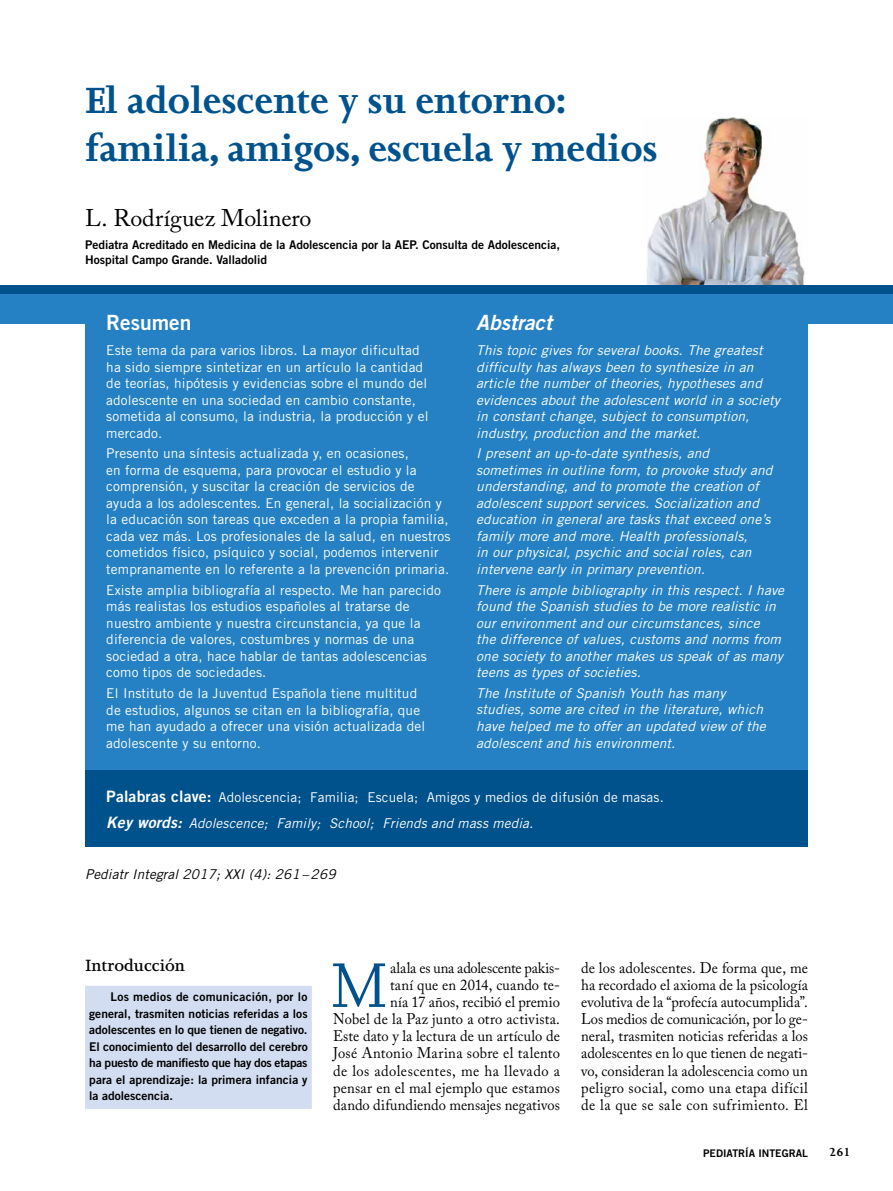
<style>
.page{position:relative;width:893px;height:1191px;background:#fff}
.page>*{position:absolute;margin:0;border:0;box-sizing:border-box;transform-origin:0 0}
.t1{font:72.6px "Joanna MT Std";color:#00528d;scale:.95 1}
.t2{font:700 42px/48px "Joanna MT Std";color:#00528d}
.t3{font:24px "Adobe Caslon Pro";color:#000}
.t4{font:italic 21px "Trade Gothic Bold Two";color:#fff}
.t5{font:21px "Trade Gothic Bold Two";color:#fff}
.t6{font:600 18.75px "Joanna MT Std";color:#000}
.t7{font:15.3px/17.1px "Adobe Caslon Pro";letter-spacing:.015em;color:#000;text-align:right;scale:.95 1}
.t8{font:13.5px/16.5px "Trade Gothic";letter-spacing:.01em;color:#fff}
.t9{font:italic 13.5px/16.5px "Trade Gothic";letter-spacing:.01em;color:#fff}
.t10{font:italic 13.5px "Trade Gothic";letter-spacing:.01em;color:#000}
.t11{font:700 13.5px "Joanna MT Std";color:#000}
.t12{font:12px/16.5px "Trade Gothic Bold Two";color:#000;text-align:justify}
.t13{font:10.5px "Trade Gothic Bold Two";color:#000}
.s1{font-family:"Trade Gothic Bold Two";font-size:15.75px}
.s2{font-family:"Trade Gothic Bold Two";font-style:italic;font-size:15.75px}
.s3{font-style:italic}
</style>
<div class="page">
<img style="left:646px;top:117px;width:159px;height:168px">
<div style="left:85px;top:985px;width:227px;height:123px;background:#d3ddf2"></div>
<div style="left:85px;top:294px;width:723px;height:481px;background:#2581c4"></div>
<div style="left:0;top:294px;width:88px;height:30px;background:#2581c4"></div>
<div style="left:784px;top:294px;width:109px;height:30px;background:#2581c4"></div>
<div style="left:0;top:285px;width:893px;height:9px;background:#00528d"></div>
<div style="left:85px;top:770px;width:723px;height:77px;background:#00528d"></div>
<h2 class="t2" style="left:85px;top:76px;width:574px">El adolescente y su entorno: familia, amigos, escuela y medios</h2>
<h3 class="t3" style="left:85px;top:203px;width:228px">L. Rodríguez Molinero</h3>
<p class="t12" style="left:85px;top:237px;width:477px;line-height:15px">Pediatra Acreditado en Medicina de la Adolescencia por la AEP. Consulta de Adolescencia,<br>Hospital Campo Grande. Valladolid</p>
<h3 class="t5" style="left:106px;top:310px;width:87px">Resumen</h3>
<p class="t8" style="left:106px;top:342px;width:324px">Este tema da para varios libros. La mayor dificultad ha sido siempre sintetizar en un artículo la cantidad de teorías, hipótesis y evidencias sobre el mundo del adolescente en una sociedad en cambio constante, sometida al consumo, la industria, la producción y el mercado.</p>
<p class="t8" style="left:106px;top:445px;width:346px">Presento una síntesis actualizada y, en ocasiones,<br>en forma de esquema, para provocar el estudio y la comprensión, y suscitar la creación de servicios de ayuda a los adolescentes. En general, la socialización y la educación son tareas que exceden a la propia familia, cada vez más. Los profesionales de la salud, en nuestros cometidos físico, psíquico y social, podemos intervenir tempranamente en lo referente a la prevención primaria.</p>
<p class="t8" style="left:106px;top:581px;width:336px">Existe amplia bibliografía al respecto. Me han parecido más realistas los estudios españoles al tratarse de nuestro ambiente y nuestra circunstancia, ya que la diferencia de valores, costumbres y normas de una sociedad a otra, hace hablar de tantas adolescencias como tipos de sociedades.</p>
<p class="t8" style="left:106px;top:685px;width:320px">El Instituto de la Juventud Española tiene multitud de estudios, algunos se citan en la bibliografía, que me han ayudado a ofrecer una visión actualizada del adolescente y su entorno.</p>
<h3 class="t4" style="left:476px;top:310px;width:77px">Abstract</h3>
<p class="t9" style="left:476px;top:342px;width:305px">This topic gives for several books. The greatest difficulty has always been to synthesize in an article the number of theories, hypotheses and evidences about the adolescent world in a society in constant change, subject to consumption, industry, production and the market.</p>
<p class="t9" style="left:476px;top:445px;width:298px">I present an up-to-date synthesis, and sometimes in outline form, to provoke study and understanding, and to promote the creation of adolescent support services. Socialization and education in general are tasks that exceed one’s family more and more. Health professionals,<br>in our physical, psychic and social roles, can intervene early in primary prevention.</p>
<p class="t9" style="left:476px;top:581px;width:309px">There is ample bibliography in this respect. I have found the Spanish studies to be more realistic in our environment and our circumstances, since<br>the difference of values, customs and norms from one society to another makes us speak of as many teens as types of societies.</p>
<p class="t9" style="left:476px;top:685px;width:291px">The Institute of Spanish Youth has many studies, some are cited in the literature, which have helped me to offer an updated view of the adolescent and his environment.</p>
<p class="t8" style="left:106px;top:783px;width:559px;line-height:26.5px"><span class="s1">Palabras clave:</span> Adolescencia; Familia; Escuela; Amigos y medios de difusión de masas.<br><span class="s2">Key words:</span> <span class="s3">Adolescence; Family; School; Friends and mass media.</span></p>
<p class="t10" style="left:85px;top:865px;width:252px">Pediatr Integral 2017; XXI (4): 261–269</p>
<h3 class="t6" style="left:85px;top:955px;width:102px">Introducción</h3>
<p class="t12" style="left:89px;top:988px;width:220px;text-indent:21px">Los medios de comunicación, por lo general, trasmiten noticias referidas a los adolescentes en lo que tienen de negativo.<br>El conocimiento del desarrollo del cerebro ha puesto de manifiesto que hay dos etapas para el aprendizaje: la primera infancia y la adolescencia.</p>
<p class="t7" style="left:333px;top:958px;width:240px">alala es una adolescente pakis-<br>taní que en 2014, cuando te-<br>nía 17 años, recibió el premio<br>Nobel de la Paz junto a otro activista.<br>Este dato y la lectura de un artículo de José Antonio Marina sobre el talento de los adolescentes, me ha llevado a pensar en el mal ejemplo que estamos dando difundiendo mensajes negativos</p>
<p class="t7" style="left:581px;top:958px;width:240px;text-align:justify">de los adolescentes. De forma que, me ha recordado el axioma de la psicología evolutiva de la “profecía autocumplida”.<br>Los medios de comunicación, por lo ge&shy;neral, trasmiten noticias referidas a los adolescentes en lo que tienen de negati&shy;vo, consideran la adolescencia como un peligro social, como una etapa difícil de la que se sale con sufrimiento. El</p>
<h1 class="t1" style="left:331px;top:946px;width:60px">M</h1>
<p class="t13" style="left:703px;top:1146px;width:106px">PEDIATRÍA INTEGRAL</p>
<p class="t11" style="left:829px;top:1144px;width:23px">261</p>
</div>
